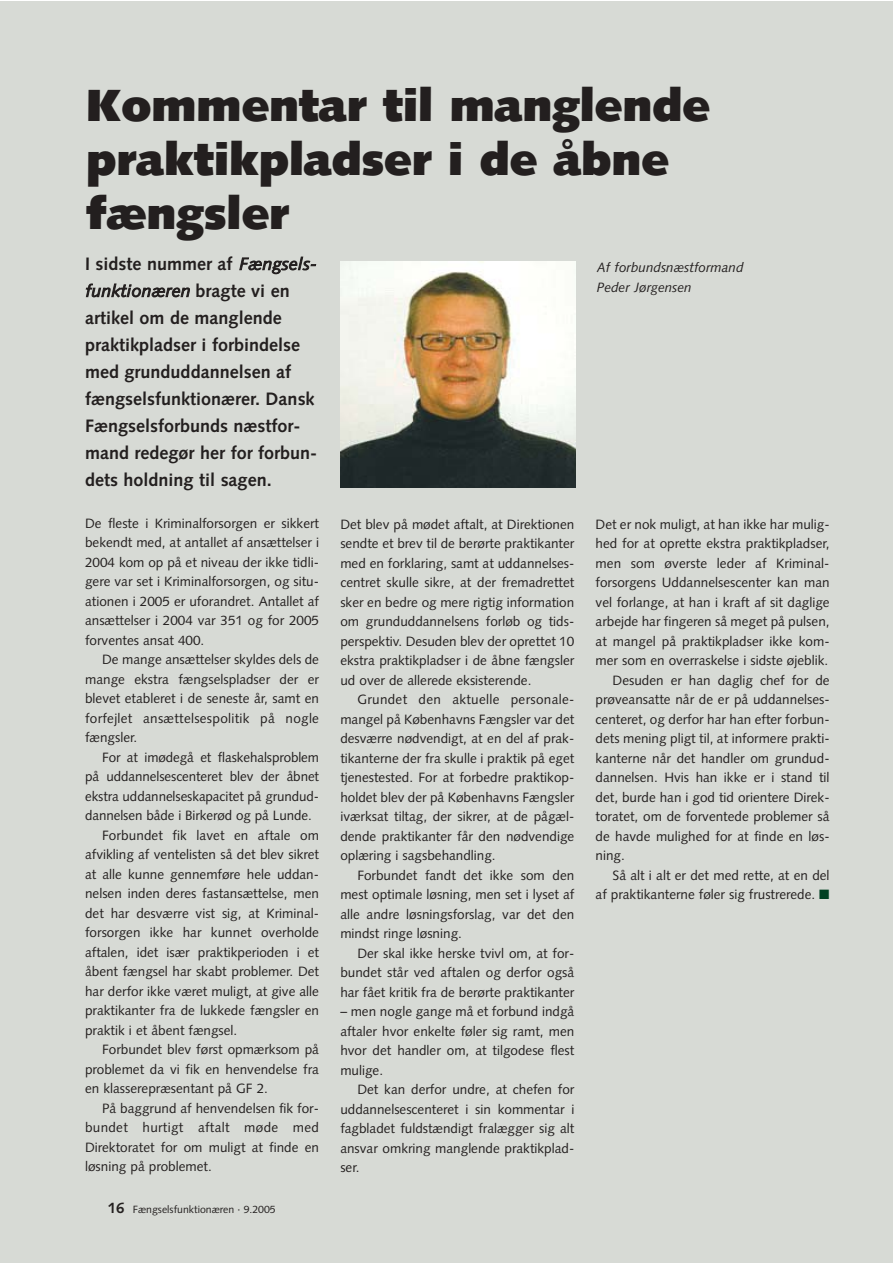
<style>
.page{position:relative;width:893px;height:1263px;background:#fff}
.page>*{position:absolute;margin:0;border:0;box-sizing:border-box;transform-origin:0 0}
.t1{font:900 45px/54px "Syntax";color:#231f1f}
.t2{font:700 18px/27px "Syntax";color:#231f1f}
.t3{font:13.5px/19.5px "Syntax";color:#231f1f;text-align:justify}
.t4{font:italic 13.5px/19.5px "Syntax";color:#231f1f}
.t5{font:13.5px "Syntax";letter-spacing:.02em;color:#231f1f}
.t6{font:10.5px "Syntax";color:#231f1f}
.s1{color:#d7dad5}
.s2{font-weight:700;font-size:15px}
.s3{color:#004022}
</style>
<div class="page">
<div style="left:0;top:2px;width:892px;height:1261px;background:#d7dad5"></div>
<img style="left:340px;top:261px;width:235px;height:227px">
<svg style="left:239px;top:256px;width:77px;height:18px"></svg>
<svg style="left:86px;top:283px;width:104px;height:15px"></svg>
<h1 class="t1" style="left:87px;top:83px;width:625px">Kommentar til manglende praktikpladser i de åbne fængsler</h1>
<h2 class="t2" style="left:85px;top:252px;width:234px">I sidste nummer af <span class="s1">Fængsels-</span></h2>
<h2 class="t2" style="left:85px;top:306px;width:234px">artikel om de manglende praktikpladser i forbindelse med grunduddannelsen af fængselsfunktionærer. Dansk<br>Fængselsforbunds næstfor&shy;mand redegør her for forbun&shy;dets holdning til sagen.</h2>
<p class="t3" style="left:85px;top:515px;width:235px">De fleste i Kriminalforsorgen er sikkert bekendt med, at antallet af ansættelser i 2004 kom op på et niveau der ikke tidli&shy;gere var set i Kriminalforsorgen, og situ&shy;ationen i 2005 er uforandret. Antallet af ansættelser i 2004 var 351 og for 2005 forventes ansat 400.</p>
<p class="t3" style="left:85px;top:651px;width:235px;text-indent:17px">De mange ansættelser skyldes dels de mange ekstra fængselspladser der er blevet etableret i de seneste år, samt en forfejlet ansættelsespolitik på nogle fængsler.</p>
<p class="t3" style="left:102px;top:749px;width:218px">For at imødegå et flaskehalsproblem</p>
<p class="t3" style="left:85px;top:768px;width:235px">på uddannelsescenteret blev der åbnet</p>
<p class="t3" style="left:85px;top:788px;width:235px">ekstra uddannelseskapacitet på grundud-</p>
<p class="t3" style="left:85px;top:807px;width:228px">dannelsen både i Birkerød og på Lunde.</p>
<p class="t3" style="left:102px;top:827px;width:218px">Forbundet fik lavet en aftale om</p>
<p class="t3" style="left:85px;top:846px;width:235px">afvikling af ventelisten så det blev sikret</p>
<p class="t3" style="left:85px;top:866px;width:235px">at alle kunne gennemføre hele uddan-</p>
<p class="t3" style="left:85px;top:885px;width:235px">nelsen inden deres fastansættelse, men</p>
<p class="t3" style="left:85px;top:905px;width:235px">det har desværre vist sig, at Kriminal-</p>
<p class="t3" style="left:85px;top:924px;width:235px">forsorgen ikke har kunnet overholde</p>
<p class="t3" style="left:85px;top:944px;width:235px">aftalen, idet især praktikperioden i et</p>
<p class="t3" style="left:85px;top:963px;width:235px">åbent fængsel har skabt problemer. Det</p>
<p class="t3" style="left:85px;top:983px;width:235px">har derfor ikke været muligt, at give alle</p>
<p class="t3" style="left:85px;top:1002px;width:235px">praktikanter fra de lukkede fængsler en</p>
<p class="t3" style="left:85px;top:1022px;width:154px">praktik i et åbent fængsel.</p>
<p class="t3" style="left:102px;top:1041px;width:218px">Forbundet blev først opmærksom på</p>
<p class="t3" style="left:85px;top:1061px;width:235px">problemet da vi fik en henvendelse fra</p>
<p class="t3" style="left:85px;top:1080px;width:184px">en klasserepræsentant på GF 2.</p>
<p class="t3" style="left:102px;top:1100px;width:218px">På baggrund af henvendelsen fik for-</p>
<p class="t5" style="left:85px;top:1122px;width:235px">bundet hurtigt aftalt møde med</p>
<p class="t3" style="left:85px;top:1139px;width:235px">Direktoratet for om muligt at finde en</p>
<p class="t3" style="left:85px;top:1158px;width:128px">løsning på problemet.</p>
<p class="t6" style="left:108px;top:1205px;width:169px"><span class="s2">16</span> Fængselsfunktionæren · 9.2005</p>
<p class="t3" style="left:340px;top:516px;width:235px">Det blev på mødet aftalt, at Direktionen sendte et brev til de berørte praktikanter med en forklaring, samt at uddannelses&shy;centret skulle sikre, at der fremadrettet sker en bedre og mere rigtig information om grunduddannelsens forløb og tids&shy;perspektiv. Desuden blev der oprettet 10 ekstra praktikpladser i de åbne fængsler ud over de allerede eksisterende.</p>
<p class="t3" style="left:340px;top:691px;width:235px;text-indent:17px">Grundet den aktuelle personale&shy;mangel på Københavns Fængsler var det desværre nødvendigt, at en del af prak&shy;tikanterne der fra skulle i praktik på eget tjenestested. For at forbedre praktikop&shy;holdet blev der på Københavns Fængsler iværksat tiltag, der sikrer, at de pågæl&shy;dende praktikanter får den nødvendige oplæring i sagsbehandling.</p>
<p class="t3" style="left:340px;top:867px;width:235px;text-indent:17px">Forbundet fandt det ikke som den mest optimale løsning, men set i lyset af alle andre løsningsforslag, var det den mindst ringe løsning.</p>
<p class="t3" style="left:340px;top:945px;width:235px;text-indent:17px">Der skal ikke herske tvivl om, at for&shy;bundet står ved aftalen og derfor også har fået kritik fra de berørte praktikanter</p>
<p class="t3" style="left:340px;top:1003px;width:235px">– men nogle gange må et forbund indgå aftaler hvor enkelte føler sig ramt, men hvor det handler om, at tilgodese flest mulige.</p>
<p class="t3" style="left:340px;top:1081px;width:235px;text-indent:17px">Det kan derfor undre, at chefen for uddannelsescenteret i sin kommentar i fagbladet fuldstændigt fralægger sig alt ansvar omkring manglende praktikplad&shy;ser.</p>
<p class="t4" style="left:597px;top:259px;width:148px">Af forbundsnæstformand<br>Peder Jørgensen</p>
<p class="t3" style="left:595px;top:516px;width:235px">Det er nok muligt, at han ikke har mulig-</p>
<p class="t3" style="left:595px;top:535px;width:235px">hed for at oprette ekstra praktikpladser,</p>
<p class="t3" style="left:595px;top:555px;width:235px">men som øverste leder af Kriminal-</p>
<p class="t3" style="left:595px;top:574px;width:235px">forsorgens Uddannelsescenter kan man</p>
<p class="t3" style="left:595px;top:594px;width:235px">vel forlange, at han i kraft af sit daglige</p>
<p class="t3" style="left:595px;top:613px;width:235px">arbejde har fingeren så meget på pulsen,</p>
<p class="t3" style="left:595px;top:633px;width:235px">at mangel på praktikpladser ikke kom-</p>
<p class="t3" style="left:595px;top:652px;width:234px">mer som en overraskelse i sidste øjeblik.</p>
<p class="t3" style="left:612px;top:672px;width:218px">Desuden er han daglig chef for de</p>
<p class="t3" style="left:595px;top:691px;width:235px">prøveansatte når de er på uddannelses-</p>
<p class="t3" style="left:595px;top:711px;width:235px">centeret, og derfor har han efter forbun-</p>
<p class="t3" style="left:595px;top:730px;width:235px">dets mening pligt til, at informere prakti-</p>
<p class="t3" style="left:595px;top:750px;width:235px">kanterne når det handler om grundud-</p>
<p class="t3" style="left:595px;top:769px;width:235px">dannelsen. Hvis han ikke er i stand til</p>
<p class="t3" style="left:595px;top:789px;width:235px">det, burde han i god tid orientere Direk-</p>
<p class="t3" style="left:595px;top:808px;width:235px">toratet, om de forventede problemer så</p>
<p class="t3" style="left:595px;top:828px;width:235px">de havde mulighed for at finde en løs-</p>
<p class="t3" style="left:595px;top:847px;width:31px">ning.</p>
<p class="t3" style="left:612px;top:867px;width:218px">Så alt i alt er det med rette, at en del</p>
<p class="t3" style="left:595px;top:886px;width:235px">af praktikanterne føler sig frustrerede. <span class="s3">■</span></p>
</div>
